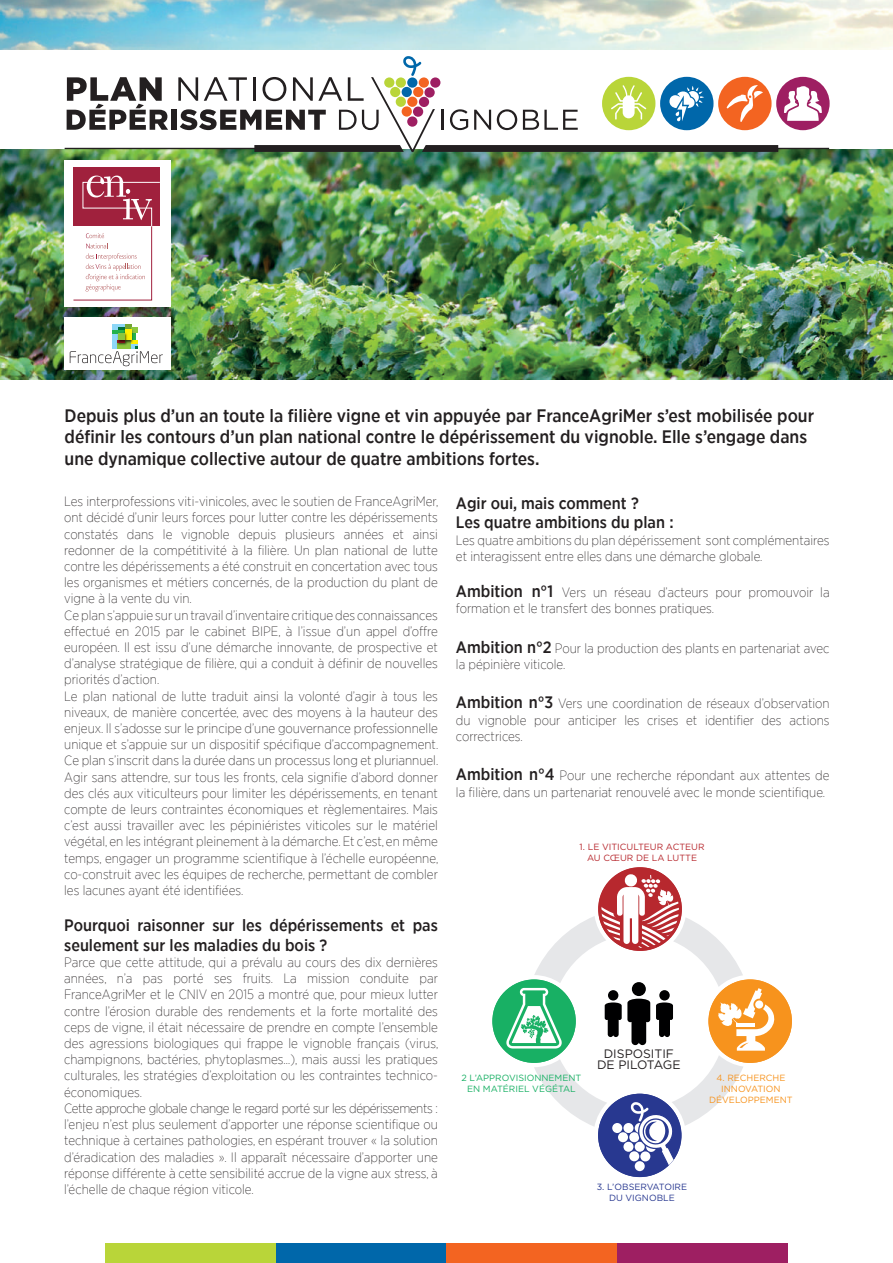
<style>
.page{position:relative;width:893px;height:1263px;background:#fff}
.page>*{position:absolute;margin:0;border:0;box-sizing:border-box;transform-origin:0 0}
.t1{font:500 18px/21.6px "Gotham Narrow";color:#231f20}
.t2{font:500 16.5px/19.8px "Gotham Narrow";color:#231f20}
.t3{font:200 13.5px/16.2px "Gotham Narrow";color:#231f20}
.t4{font:12.15px/11.6px "Gotham";color:#231f20;text-align:center}
.t5{font:9px/10.8px "Gotham";color:#18b064;text-align:center}
.t6{font:9px/10.8px "Gotham";color:#b7282e;text-align:center}
.t7{font:9px/10.8px "Gotham";color:#f7931d;text-align:center}
.t8{font:9px/10.8px "Gotham";color:#283890;text-align:center}
.s1{font-weight:500;font-size:16.5px}
</style>
<div class="page">
<img style="left:0;top:0;width:893px;height:50px">
<img style="left:0;top:149px;width:893px;height:231px">
<div style="left:106px;top:1244px;width:170px;height:19px;background:#b9d539"></div>
<div style="left:276px;top:1244px;width:170px;height:19px;background:#0067aa"></div>
<div style="left:446px;top:1244px;width:171px;height:19px;background:#f36421"></div>
<div style="left:617px;top:1244px;width:170px;height:19px;background:#9e1f62"></div>
<div style="left:708px;top:979px;width:84px;height:84px;background:#f7931d;border-radius:50%"></div>
<div style="left:492px;top:979px;width:84px;height:84px;background:#18b064;border-radius:50%"></div>
<svg style="left:506px;top:867px;width:269px;height:308px"></svg>
<svg style="left:65px;top:56px;width:764px;height:96px"></svg>
<div style="left:65px;top:160px;width:106px;height:147px;background:#fff"></div>
<div style="left:74px;top:168px;width:86px;height:58px;background:#a0213d"></div>
<svg style="left:73px;top:176px;width:87px;height:125px"></svg>
<div style="left:65px;top:317px;width:106px;height:52px;background:#fff"></div>
<svg style="left:70px;top:325px;width:93px;height:41px"></svg>
<div style="left:119px;top:333px;width:6px;height:7px;background:#8bc63e"></div>
<p class="t1" style="left:65px;top:404px;width:751px">Depuis plus d’un an toute la filière vigne et vin appuyée par FranceAgriMer s’est mobilisée pour définir les contours d’un plan national contre le dépérissement du vignoble. Elle s’engage dans une dynamique collective autour de quatre ambitions fortes.</p>
<p class="t3" style="left:64px;top:493px;width:376px">Les interprofessions viti-vinicoles, avec le soutien de FranceAgriMer, ont décidé d’unir leurs forces pour lutter contre les dépérissements constatés dans le vignoble depuis plusieurs années et ainsi redonner de la compétitivité à la filière. Un plan national de lutte contre les dépérissements a été construit en concertation avec tous les organismes et métiers concernés, de la production du plant de vigne à la vente du vin.<br>Ce plan s’appuie sur un travail d’inventaire critique des connaissances effectué en 2015 par le cabinet BIPE, à l’issue d’un appel d’offre européen. Il est issu d’une démarche innovante, de prospective et d’analyse stratégique de filière, qui a conduit à définir de nouvelles priorités d’action.<br>Le plan national de lutte traduit ainsi la volonté d’agir à tous les niveaux, de manière concertée, avec des moyens à la hauteur des enjeux. Il s’adosse sur le principe d’une gouvernance professionnelle unique et s’appuie sur un dispositif spécifique d’accompagnement.<br>Ce plan s’inscrit dans la durée dans un processus long et pluriannuel.<br>Agir sans attendre, sur tous les fronts, cela signifie d’abord donner des clés aux viticulteurs pour limiter les dépérissements, en tenant compte de leurs contraintes économiques et règlementaires. Mais c’est aussi travailler avec les pépiniéristes viticoles sur le matériel végétal, en les intégrant pleinement à la démarche. Et c’est, en même temps, engager un programme scientifique à l’échelle européenne, co-construit avec les équipes de recherche, permettant de combler les lacunes ayant été identifiées.</p>
<p class="t2" style="left:64px;top:915px;width:375px">Pourquoi raisonner sur les dépérissements et pas seulement sur les maladies du bois ?</p>
<p class="t3" style="left:64px;top:954px;width:376px">Parce que cette attitude, qui a prévalu au cours des dix dernières années, n’a pas porté ses fruits. La mission conduite par FranceAgriMer et le CNIV en 2015 a montré que, pour mieux lutter contre l’érosion durable des rendements et la forte mortalité des ceps de vigne, il était nécessaire de prendre en compte l’ensemble des agressions biologiques qui frappe le vignoble français (virus, champignons, bactéries, phytoplasmes…), mais aussi les pratiques culturales, les stratégies d’exploitation ou les contraintes technico&shy;économiques.<br>Cette approche globale change le regard porté sur les dépérissements : l’enjeu n’est plus seulement d’apporter une réponse scientifique ou technique à certaines pathologies, en espérant trouver « la solution d’éradication des maladies ». Il apparaît nécessaire d’apporter une réponse différente à cette sensibilité accrue de la vigne aux stress, à l’échelle de chaque région viticole.</p>
<p class="t2" style="left:456px;top:493px;width:219px">Agir oui, mais comment ?<br>Les quatre ambitions du plan :</p>
<p class="t3" style="left:456px;top:531px;width:375px">Les quatre ambitions du plan dépérissement sont complémentaires et interagissent entre elles dans une démarche globale.</p>
<p class="t3" style="left:456px;top:584px;width:375px"><span class="s1">Ambition n°1</span> Vers un réseau d’acteurs pour promouvoir la formation et le transfert des bonnes pratiques.</p>
<p class="t3" style="left:456px;top:639px;width:375px"><span class="s1">Ambition n°2</span> Pour la production des plants en partenariat avec la pépinière viticole.</p>
<p class="t3" style="left:456px;top:695px;width:375px;text-align:justify"><span class="s1">Ambition n°3</span> Vers une coordination de réseaux d’observation du vignoble pour anticiper les crises et identifier des actions correctrices.</p>
<p class="t3" style="left:456px;top:767px;width:375px"><span class="s1">Ambition n°4</span> Pour une recherche répondant aux attentes de la filière, dans un partenariat renouvelé avec le monde scientifique.</p>
<p class="t6" style="left:580px;top:841px;width:126px">1. LE VITICULTEUR ACTEUR<br>AU CŒUR DE LA LUTTE</p>
<p class="t5" style="left:461px;top:1072px;width:121px">2 L’APPROVISIONNEMENT<br>EN MATÉRIEL VÉGÉTAL</p>
<p class="t4" style="left:597px;top:1047px;width:85px">DISPOSITIF<br>DE PILOTAGE</p>
<p class="t7" style="left:709px;top:1072px;width:85px">4. RECHERCHE<br>INNOVATION<br>DÉVELOPPEMENT</p>
<p class="t8" style="left:597px;top:1181px;width:92px">3. L’OBSERVATOIRE<br>DU VIGNOBLE</p>
</div>
